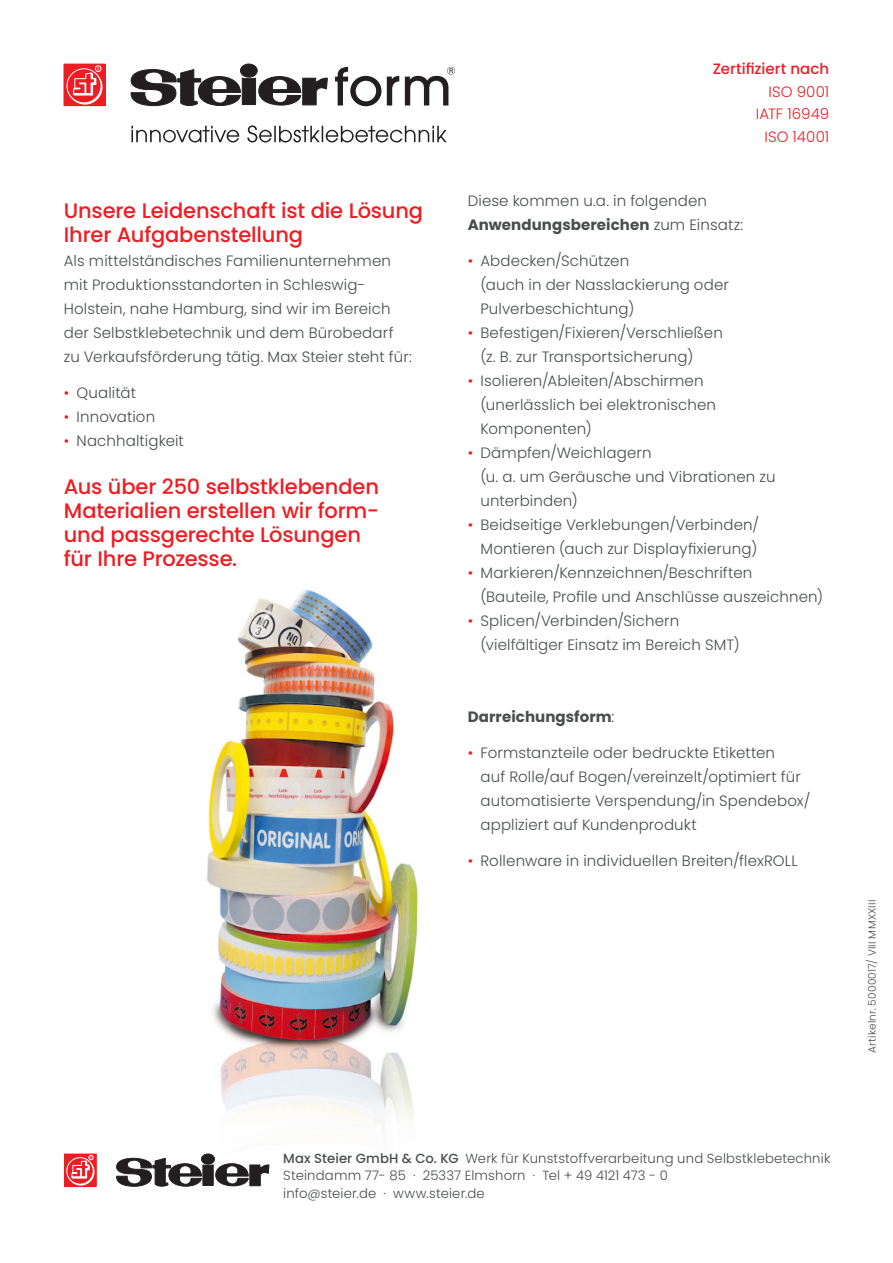
<style>
.page{position:relative;width:893px;height:1263px;background:#fff}
.page>*{position:absolute;margin:0;border:0;box-sizing:border-box;transform-origin:0 0}
.t1{font:500 21px/24px "Poppins";letter-spacing:-.01em;color:#ee1d23}
.t2{font:300 15px/24px "Poppins";letter-spacing:.01em;color:#4a4d4d}
.t3{font:300 15px/22.5px "Poppins";color:#ee1d23;text-align:right}
.t4{font:700 15px "Poppins";letter-spacing:.005em;color:#4a4d4d}
.t5{font:500 15px "Poppins";letter-spacing:.005em;color:#ee1d23}
.t6{font:300 13.2px/17.7px "Poppins";letter-spacing:.015em;color:#4a4d4d}
.t7{font:300 10.5px "Poppins";letter-spacing:.025em;color:#4a4d4d}
.s1{color:#ee1d23}
.s2{font-weight:700}
.s3{font-weight:300}
.s4{font-weight:500}
</style>
<div class="page">
<img style="left:180px;top:589px;width:238px;height:598px">
<svg style="left:66px;top:66px;width:37px;height:38px"></svg>
<div style="left:64px;top:64px;width:41px;height:42px;border:1px solid #ee1d23"></div>
<div style="left:68px;top:70px;width:34px;height:34px;background:#fef6f6;border-radius:50%"></div>
<div style="left:68px;top:70px;width:34px;height:34px;border:1px solid #fff;border-radius:50%"></div>
<svg style="left:67px;top:69px;width:34px;height:34px"></svg>
<div style="left:67px;top:68px;width:34px;height:35px;border:1px solid #fff;border-radius:50%"></div>
<svg style="left:73px;top:66px;width:28px;height:29px"></svg>
<div style="left:240px;top:64px;width:17px;height:13px;background:#231f20;border-radius:50%"></div>
<div style="left:240px;top:64px;width:17px;height:13px;border:1px solid #231f20;border-radius:50%"></div>
<svg style="left:130px;top:69px;width:197px;height:37px"></svg>
<svg style="left:335px;top:67px;width:120px;height:39px"></svg>
<svg style="left:131px;top:125px;width:316px;height:17px"></svg>
<svg style="left:66px;top:1156px;width:29px;height:28px"></svg>
<div style="left:64px;top:1154px;width:33px;height:32px;border:1px solid #ee1d23"></div>
<div style="left:68px;top:1158px;width:26px;height:27px;background:#fef5f5;border-radius:50%"></div>
<div style="left:67px;top:1158px;width:27px;height:27px;border:1px solid #fff;border-radius:50%"></div>
<svg style="left:67px;top:1158px;width:26px;height:26px"></svg>
<div style="left:67px;top:1157px;width:27px;height:27px;border:1px solid #fff;border-radius:50%"></div>
<svg style="left:71px;top:1155px;width:22px;height:23px"></svg>
<div style="left:202px;top:1154px;width:13px;height:10px;background:#231f20;border-radius:50%"></div>
<div style="left:201px;top:1154px;width:14px;height:10px;border:1px solid #231f20;border-radius:50%"></div>
<svg style="left:116px;top:1158px;width:153px;height:28px"></svg>
<h1 class="t1" style="left:64px;top:199px;width:361px">Unsere Leidenschaft ist die Lösung<br>Ihrer Aufgabenstellung</h1>
<p class="t2" style="left:64px;top:249px;width:350px">Als mittelständisches Familienunternehmen mit Produktionsstandorten in Schleswig-Holstein, nahe Hamburg, sind wir im Bereich der Selbstklebetechnik und dem Bürobedarf zu Verkaufsförderung tätig. Max Steier steht für:</p>
<p class="t2" style="left:64px;top:381px;width:74px"><span class="s1">•</span> Qualität</p>
<p class="t2" style="left:64px;top:405px;width:93px"><span class="s1">•</span> Innovation</p>
<p class="t2" style="left:64px;top:429px;width:122px"><span class="s1">•</span> Nachhaltigkeit</p>
<h1 class="t1" style="left:64px;top:475px;width:317px">Aus über 250 selbstklebenden<br>Materialien erstellen wir form&shy;und passgerechte Lösungen für Ihre Prozesse.</h1>
<p class="t5" style="left:713px;top:60px;width:118px">Zertifiziert nach</p>
<p class="t3" style="left:756px;top:81px;width:75px">ISO 9001<br>IATF 16949<br>ISO 14001</p>
<p class="t2" style="left:468px;top:189px;width:277px">Diese kommen u.a. in folgenden<br><span class="s2">Anwendungsbereichen</span> zum Einsatz:</p>
<p class="t2" style="left:480px;top:249px;width:250px;text-indent:-13px"><span class="s1">•</span> Abdecken/Schützen<br>(auch in der Nasslackierung oder<br>Pulverbeschichtung)</p>
<p class="t2" style="left:480px;top:321px;width:244px;text-indent:-13px"><span class="s1">•</span> Befestigen/Fixieren/Verschließen (z. B. zur Transportsicherung)</p>
<p class="t2" style="left:480px;top:369px;width:237px;text-indent:-13px"><span class="s1">•</span> Isolieren/Ableiten/Abschirmen (unerlässlich bei elektronischen<br>Komponenten)</p>
<p class="t2" style="left:480px;top:441px;width:297px;text-indent:-13px"><span class="s1">•</span> Dämpfen/Weichlagern<br>(u. a. um Geräusche und Vibrationen zu unterbinden)</p>
<p class="t2" style="left:468px;top:513px;width:293px;text-align:right"><span class="s1">•</span> Beidseitige Verklebungen/Verbinden/<br>Montieren (auch zur Displayfixierung)</p>
<p class="t2" style="left:480px;top:561px;width:344px;text-indent:-13px"><span class="s1">•</span> Markieren/Kennzeichnen/Beschriften (Bauteile, Profile und Anschlüsse auszeichnen)</p>
<p class="t2" style="left:480px;top:609px;width:261px;text-indent:-13px"><span class="s1">•</span> Splicen/Verbinden/Sichern (vielfältiger Einsatz im Bereich SMT)</p>
<p class="t4" style="left:468px;top:708px;width:148px">Darreichungsform<span class="s3">:</span></p>
<p class="t2" style="left:480px;top:741px;width:332px;text-indent:-13px"><span class="s1">•</span> Formstanzteile oder bedruckte Etiketten<br>auf Rolle/auf Bogen/vereinzelt/optimiert für automatisierte Verspendung/in Spendebox/ appliziert auf Kundenprodukt</p>
<p class="t2" style="left:468px;top:849px;width:331px"><span class="s1">•</span> Rollenware in individuellen Breiten/flexROLL</p>
<p class="t7" style="left:866px;top:1053px;width:155px;rotate:-90deg">Artikelnr. 5000017/ VIII MMXXIII</p>
<p class="t6" style="left:283px;top:1149px;width:548px"><span class="s4">Max Steier GmbH &amp; Co. KG</span> Werk für Kunststoffverarbeitung und Selbstklebetechnik<br>Steindamm 77- 85 · 25337 Elmshorn · Tel + 49 4121 473 - 0<br>info@steier.de · www.steier.de</p>
</div>
